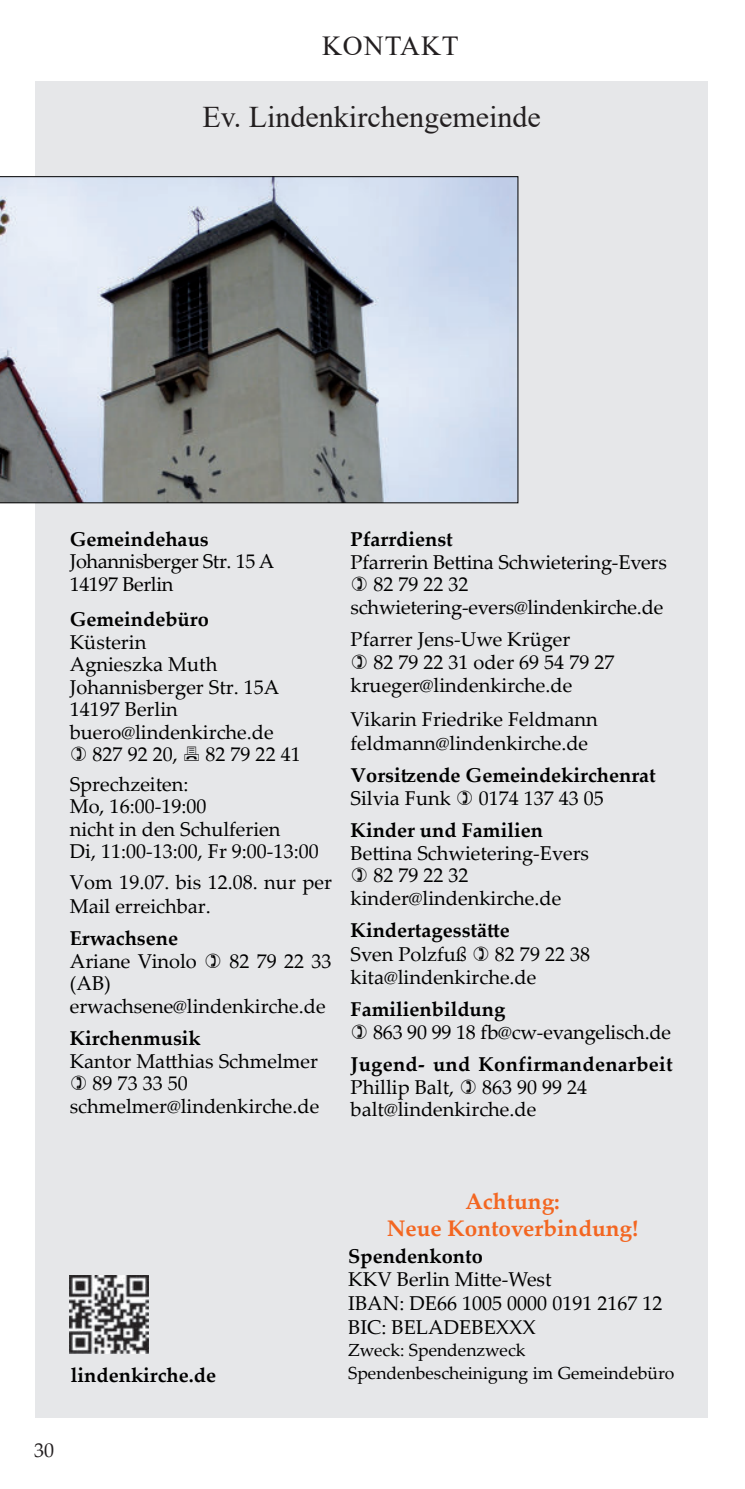
<style>
.page{position:relative;width:745px;height:1489px;background:#fff}
.page>*{position:absolute;margin:0;border:0;box-sizing:border-box;transform-origin:0 0}
.t1{font:30px "Times New Roman";color:#231f20}
.t2{font:27.5px "Times New Roman";letter-spacing:.035em;color:#231f20}
.t3{font:700 22.5px/27px "Palatino Linotype";color:#f36621;text-align:center}
.t4{font:20px/22.5px "Palatino Linotype";color:#000}
.t5{font:700 20px "Palatino Linotype";color:#000}
.t6{font:20px/22.5px "Palatino Linotype";letter-spacing:-.02em;color:#000}
.t7{font:20px "Palatino Linotype";color:#231f20}
.t8{font:17.5px/22.5px "Palatino Linotype";color:#000}
</style>
<div class="page">
<div style="left:35px;top:82px;width:672px;height:1335px;background:#e6e7e9"></div>
<img style="left:70px;top:1275px;width:78px;height:78px">
<svg style="left:0;top:176px;width:518px;height:327px"></svg>
<h2 class="t2" style="left:322px;top:35px;width:138px">Kontakt</h2>
<h1 class="t1" style="left:202px;top:106px;width:339px">Ev. Lindenkirchengemeinde</h1>
<p class="t5" style="left:70px;top:527px;width:140px">Gemeindehaus</p>
<p class="t6" style="left:70px;top:549px;width:206px">Johannisberger Str. 15 A<br>14197 Berlin</p>
<p class="t5" style="left:70px;top:608px;width:140px">Gemeindebüro</p>
<p class="t4" style="left:70px;top:630px;width:78px">Küsterin</p>
<p class="t4" style="left:70px;top:652px;width:149px">Agnieszka Muth</p>
<p class="t4" style="left:70px;top:675px;width:211px">Johannisberger Str. 15A</p>
<p class="t4" style="left:70px;top:697px;width:109px">14197 Berlin</p>
<p class="t4" style="left:70px;top:720px;width:205px">buero@lindenkirche.de</p>
<p class="t4" style="left:93px;top:742px;width:87px">827 92 20,</p>
<p class="t4" style="left:205px;top:742px;width:96px">82 79 22 41</p>
<p class="t4" style="left:70px;top:772px;width:250px">Sprechzeiten:<br>Mo, 16:00-19:00<br>nicht in den Schulferien<br>Di, 11:00-13:00, Fr 9:00-13:00</p>
<p class="t4" style="left:70px;top:868px;width:263px;line-height:24px">Vom 19.07. bis 12.08. nur per<br>Mail erreichbar.</p>
<p class="t5" style="left:70px;top:926px;width:110px">Erwachsene</p>
<p class="t4" style="left:70px;top:952px;width:128px">Ariane Vinolo</p>
<p class="t4" style="left:229px;top:948px;width:104px">82 79 22 33</p>
<p class="t4" style="left:70px;top:971px;width:257px">(AB) erwachsene@lindenkirche.de</p>
<p class="t5" style="left:70px;top:1026px;width:132px">Kirchenmusik</p>
<p class="t4" style="left:70px;top:1048px;width:250px">Kantor Matthias Schmelmer</p>
<p class="t4" style="left:93px;top:1071px;width:97px">89 73 33 50</p>
<p class="t4" style="left:70px;top:1093px;width:251px">schmelmer@lindenkirche.de</p>
<p class="t5" style="left:350px;top:528px;width:104px">Pfarrdienst</p>
<p class="t4" style="left:350px;top:550px;width:317px">Pfarrerin Bettina Schwietering-Evers</p>
<p class="t4" style="left:373px;top:572px;width:96px">82 79 22 32</p>
<p class="t4" style="left:350px;top:595px;width:314px">schwietering-evers@lindenkirche.de</p>
<p class="t4" style="left:350px;top:627px;width:221px">Pfarrer Jens-Uwe Krüger</p>
<p class="t4" style="left:373px;top:650px;width:242px">82 79 22 31 oder 69 54 79 27</p>
<p class="t4" style="left:350px;top:672px;width:223px">krueger@lindenkirche.de</p>
<p class="t4" style="left:350px;top:709px;width:248px;line-height:24px">Vikarin Friedrike Feldmann feldmann@lindenkirche.de</p>
<p class="t5" style="left:350px;top:761px;width:306px">Vorsitzende Gemeindekirchenrat</p>
<p class="t4" style="left:350px;top:788px;width:102px">Silvia Funk</p>
<p class="t4" style="left:478px;top:785px;width:126px">0174 137 43 05</p>
<p class="t5" style="left:350px;top:818px;width:194px">Kinder und Familien</p>
<p class="t4" style="left:350px;top:840px;width:240px">Bettina Schwietering-Evers</p>
<p class="t4" style="left:373px;top:863px;width:96px">82 79 22 32</p>
<p class="t4" style="left:350px;top:885px;width:212px">kinder@lindenkirche.de</p>
<p class="t5" style="left:350px;top:916px;width:161px">Kindertagesstätte</p>
<p class="t4" style="left:350px;top:945px;width:118px">Sven Polzfuß</p>
<p class="t4" style="left:350px;top:942px;width:241px;text-indent:144px">82 79 22 38 kita@lindenkirche.de</p>
<p class="t5" style="left:350px;top:997px;width:156px">Familienbildung</p>
<p class="t4" style="left:373px;top:1019px;width:299px">863 90 99 18 fb@cw-evangelisch.de</p>
<p class="t5" style="left:350px;top:1052px;width:323px">Jugend- und Konfirmandenarbeit</p>
<p class="t4" style="left:350px;top:1074px;width:105px">Phillip Balt,</p>
<p class="t4" style="left:350px;top:1074px;width:238px;text-indent:131px">863 90 99 24 balt@lindenkirche.de</p>
<p class="t5" style="left:71px;top:1363px;width:146px">lindenkirche.de</p>
<p class="t7" style="left:34px;top:1435px;width:21px">30</p>
<p class="t3" style="left:386px;top:1188px;width:253px">Achtung:<br>Neue Kontoverbindung!</p>
<p class="t5" style="left:348px;top:1244px;width:136px">Spendenkonto</p>
<p class="t4" style="left:348px;top:1266px;width:315px;line-height:24px">KKV Berlin Mitte-West<br>IBAN: DE66 1005 0000 0191 2167 12<br>BIC: BELADEBEXXX</p>
<p class="t8" style="left:348px;top:1338px;width:327px">Zweck: Spendenzweck<br>Spendenbescheinigung im Gemeindebüro</p>
</div>
